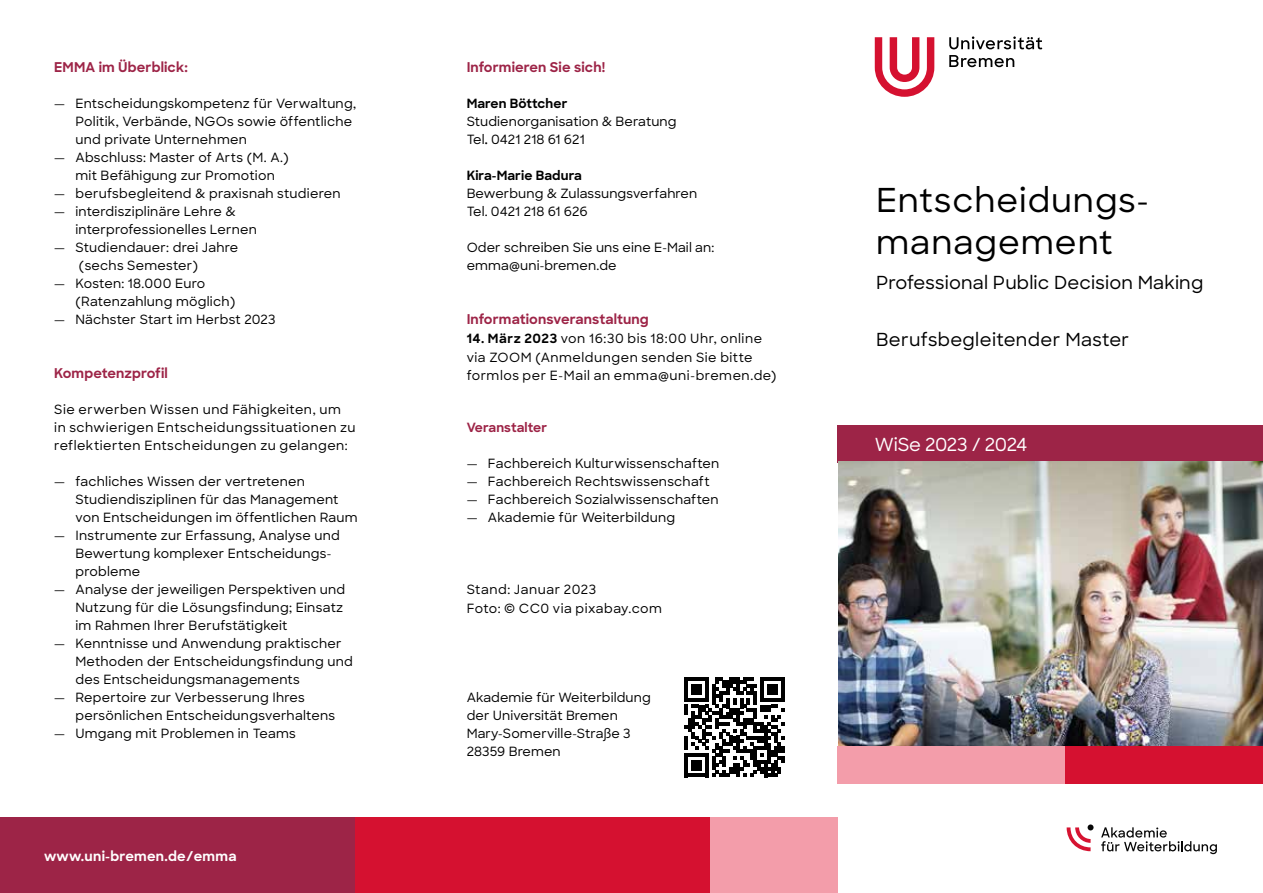
<style>
.page{position:relative;width:1263px;height:893px;background:#fff}
.page>*{position:absolute;margin:0;border:0;box-sizing:border-box;transform-origin:0 0}
.t1{font:500 33px/42px "Sharp Sans";letter-spacing:.03em;color:#000}
.t2{font:500 18px "Sharp Sans";letter-spacing:.01em;color:#000}
.t3{font:500 18px "Sharp Sans";letter-spacing:-.025em;color:#fff}
.t4{font:700 13.5px "Sharp Sans";letter-spacing:.01em;color:#9d2447}
.t5{font:700 13.5px "Sharp Sans";letter-spacing:.02em;color:#fff}
.t6{font:500 12.75px/18px "Sharp Sans";letter-spacing:.02em;color:#000}
.t7{font:500 12.75px/18.8px "Sharp Sans";letter-spacing:.04em;color:#000}
.t8{font:700 12.75px "Sharp Sans";letter-spacing:.01em;color:#000}
.t9{font:700 12.75px "Sharp Sans";letter-spacing:.01em;color:#9d2447}
.s1{font-weight:600}
.s2{font-weight:700}
</style>
<div class="page">
<div style="left:0;top:817px;width:356px;height:76px;background:#9d2447"></div>
<div style="left:355px;top:817px;width:483px;height:76px;background:#d51130"></div>
<div style="left:710px;top:817px;width:128px;height:76px;background:#f39daa"></div>
<div style="left:838px;top:425px;width:425px;height:37px;background:#9d2447"></div>
<div style="left:838px;top:746px;width:368px;height:37px;background:#f39daa"></div>
<div style="left:1065px;top:746px;width:198px;height:37px;background:#d51130"></div>
<img style="left:838px;top:461px;width:425px;height:285px">
<svg style="left:1101px;top:827px;width:116px;height:27px"></svg>
<svg style="left:1067px;top:824px;width:26px;height:27px"></svg>
<svg style="left:949px;top:55px;width:65px;height:12px"></svg>
<svg style="left:949px;top:36px;width:93px;height:13px"></svg>
<svg style="left:875px;top:37px;width:59px;height:60px"></svg>
<svg style="left:685px;top:677px;width:100px;height:100px"></svg>
<p class="t4" style="left:54px;top:57px;width:135px">EMMA im Überblick:</p>
<p class="t6" style="left:75px;top:94px;width:282px;text-indent:-21px">— Entscheidungskompetenz für Verwaltung,<br>Politik, Verbände, NGOs sowie öffentliche und private Unternehmen</p>
<p class="t6" style="left:54px;top:148px;width:236px;text-align:center">— Abschluss: Master of Arts (M. A.) mit Befähigung zur Promotion</p>
<p class="t6" style="left:54px;top:184px;width:288px">— berufsbegleitend &amp; praxisnah studieren</p>
<p class="t6" style="left:75px;top:202px;width:183px;text-indent:-21px">— interdisziplinäre Lehre &amp; interprofessionelles Lernen</p>
<p class="t6" style="left:79px;top:238px;width:161px;text-indent:-25px">— Studiendauer: drei Jahre (sechs Semester)</p>
<p class="t6" style="left:75px;top:274px;width:162px;text-indent:-21px">— Kosten: 18.000 Euro (Ratenzahlung möglich)</p>
<p class="t6" style="left:54px;top:310px;width:223px">— Nächster Start im Herbst 2023</p>
<p class="t4" style="left:54px;top:363px;width:115px">Kompetenzprofil</p>
<p class="t7" style="left:54px;top:400px;width:303px;line-height:18px">Sie erwerben Wissen und Fähigkeiten, um in schwierigen Entscheidungssituationen zu reflektierten Entscheidungen zu gelangen:</p>
<p class="t6" style="left:75px;top:472px;width:284px;text-indent:-21px">— fachliches Wissen der vertretenen<br>Studiendisziplinen für das Management von Entscheidungen im öffentlichen Raum</p>
<p class="t6" style="left:75px;top:526px;width:266px;text-indent:-21px">— Instrumente zur Erfassung, Analyse und<br>Bewertung komplexer Entscheidungs&shy;probleme</p>
<p class="t6" style="left:75px;top:580px;width:271px;text-indent:-21px">— Analyse der jeweiligen Perspektiven und<br>Nutzung für die Lösungsfindung; Einsatz im Rahmen Ihrer Berufstätigkeit</p>
<p class="t6" style="left:75px;top:634px;width:279px;text-indent:-21px">— Kenntnisse und Anwendung praktischer<br>Methoden der Entscheidungsfindung und des Entscheidungsmanagements</p>
<p class="t6" style="left:75px;top:688px;width:261px;text-indent:-21px">— Repertoire zur Verbesserung Ihres persönlichen Entscheidungsverhaltens</p>
<p class="t6" style="left:54px;top:724px;width:243px">— Umgang mit Problemen in Teams</p>
<p class="t5" style="left:44px;top:846px;width:194px">www.uni-bremen.de/emma</p>
<p class="t4" style="left:467px;top:57px;width:140px">Informieren Sie sich!</p>
<p class="t8" style="left:467px;top:94px;width:102px">Maren Böttcher</p>
<p class="t6" style="left:467px;top:112px;width:211px">Studienorganisation &amp; Beratung<br>Tel<span class="s1">.</span> 0421 218 61 621</p>
<p class="t8" style="left:467px;top:166px;width:117px">Kira-Marie Badura</p>
<p class="t6" style="left:467px;top:184px;width:232px">Bewerbung &amp; Zulassungsverfahren<br>Tel. 0421 218 61 626</p>
<p class="t6" style="left:467px;top:238px;width:249px">Oder schreiben Sie uns eine E-Mail an: emma@uni-bremen.de</p>
<p class="t4" style="left:467px;top:309px;width:184px">Informationsveranstaltung</p>
<p class="t7" style="left:467px;top:328px;width:311px"><span class="s2">14. März 2023</span> von 16:30 bis 18:00 Uhr, online via ZOOM (Anmeldungen senden Sie bitte formlos per E-Mail an emma@uni-bremen.de)</p>
<p class="t9" style="left:467px;top:418px;width:82px">Veranstalter</p>
<p class="t6" style="left:467px;top:454px;width:254px">— Fachbereich Kulturwissenschaften</p>
<p class="t6" style="left:467px;top:472px;width:244px">— Fachbereich Rechtswissenschaft</p>
<p class="t6" style="left:467px;top:490px;width:253px">— Fachbereich Sozialwissenschaften</p>
<p class="t6" style="left:467px;top:508px;width:210px">— Akademie für Weiterbildung</p>
<p class="t7" style="left:467px;top:579px;width:197px">Stand: Januar 2023<br>Foto: © CC0 via pixabay.com</p>
<p class="t6" style="left:467px;top:688px;width:186px">Akademie für Weiterbildung der Universität Bremen<br>Mary-Somerville-Straße 3<br>28359 Bremen</p>
<h1 class="t1" style="left:876px;top:178px;width:274px">Entscheidungs&shy;management</h1>
<h2 class="t2" style="left:876px;top:269px;width:329px">Professional Public Decision Making</h2>
<h2 class="t2" style="left:876px;top:326px;width:255px">Berufsbegleitender Master</h2>
<h2 class="t3" style="left:875px;top:432px;width:154px">WiSe 2023 / 2024</h2>
</div>
